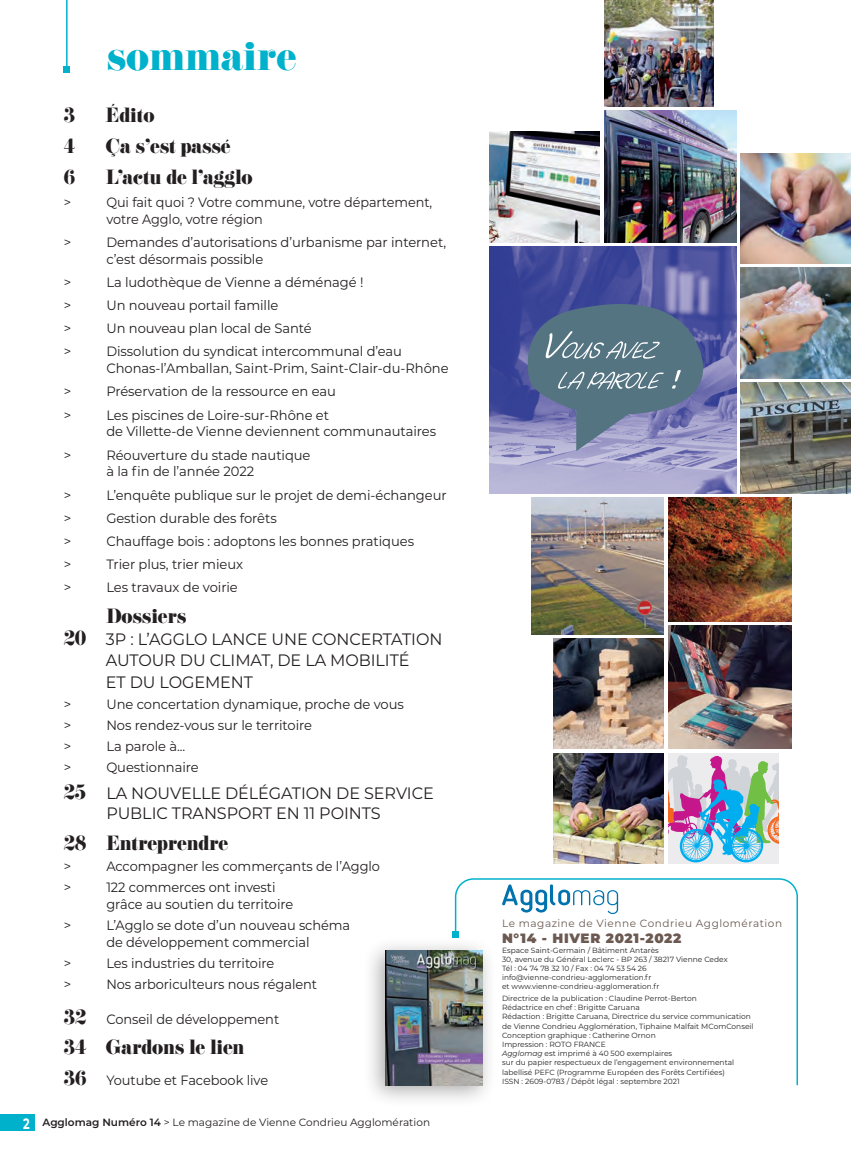
<style>
.page{position:relative;width:851px;height:1149px;background:#fff}
.page>*{position:absolute;margin:0;border:0;box-sizing:border-box;transform-origin:0 0}
.t1{font:36px "Eloquent JF Pro";color:#00b1cb}
.t2{font:18px "Eloquent JF Pro";letter-spacing:-.005em;color:#231f20}
.t3{font:16.5px/20.4px "Montserrat";letter-spacing:-.005em;color:#231f20;text-align:center}
.t4{font:700 15px "Montserrat";color:#fff;scale:.75 1}
.t5{font:13.5px/16.8px "Montserrat";letter-spacing:-.005em;color:#231f20}
.t6{font:13.5px "Montserrat";letter-spacing:-.005em;color:#231f20;scale:.96 1}
.t7{font:13.5px "Montserrat";letter-spacing:-.005em;color:#231f20;scale:.95 1}
.t8{font:900 13.5px "Montserrat";letter-spacing:.05em;color:#6b5952}
.t9{font:10.5px "Montserrat";color:#231f20}
.t10{font:10.5px "Montserrat";letter-spacing:.05em;color:#6b5952}
.t11{font:7.5px "Montserrat";color:#231f20}
.s1{font-family:"Eloquent JF Pro";font-size:18px}
.s2{font-weight:600}
.s3{font-style:italic}
</style>
<div class="page">
<div style="left:0;top:1114px;width:34px;height:16px;background:#00b1cb"></div>
<img style="left:489px;top:247px;width:247px;height:246px">
<hr style="left:66px;top:0;width:2px;height:69px;background:#00b1cb">
<svg style="left:64px;top:66px;width:6px;height:6px"></svg>
<svg style="left:454px;top:878px;width:344px;height:208px"></svg>
<svg style="left:452px;top:931px;width:6px;height:5px"></svg>
<img style="left:604px;top:111px;width:132px;height:131px">
<img style="left:489px;top:132px;width:111px;height:110px">
<img style="left:740px;top:382px;width:110px;height:111px">
<img style="left:740px;top:153px;width:110px;height:111px">
<img style="left:668px;top:625px;width:123px;height:123px">
<img style="left:740px;top:268px;width:110px;height:110px">
<img style="left:604px;top:0;width:109px;height:106px">
<svg style="left:502px;top:884px;width:116px;height:29px"></svg>
<div style="left:362px;top:936px;width:135px;height:171px;background:#231f20;opacity:.39"></div>
<img style="left:385px;top:950px;width:97px;height:134px">
<img style="left:668px;top:497px;width:123px;height:124px">
<img style="left:553px;top:753px;width:110px;height:110px">
<img style="left:531px;top:497px;width:132px;height:137px">
<img style="left:553px;top:638px;width:110px;height:110px">
<div style="left:668px;top:753px;width:110px;height:110px;background:#ececee"></div>
<svg style="left:668px;top:755px;width:110px;height:107px"></svg>
<svg style="left:524px;top:299px;width:189px;height:152px;background:#697b9b"></svg>
<p class="t1" style="left:106px;top:36px;width:191px">sommaire</p>
<p class="t2" style="left:64px;top:105px;width:13px">3</p>
<p class="t2" style="left:106px;top:105px;width:50px">Édito</p>
<p class="t2" style="left:64px;top:136px;width:13px">4</p>
<p class="t2" style="left:106px;top:136px;width:126px">Ça s’est passé</p>
<p class="t2" style="left:64px;top:167px;width:13px">6</p>
<p class="t2" style="left:106px;top:167px;width:148px">L’actu de l’agglo</p>
<p class="t7" style="left:64px;top:193px;width:9px">&gt;</p>
<p class="t7" style="left:106px;top:193px;width:344px">Qui fait quoi ? Votre commune, votre département,</p>
<p class="t7" style="left:106px;top:209px;width:166px">votre Agglo, votre région</p>
<p class="t5" style="left:64px;top:233px;width:9px">&gt;</p>
<p class="t5" style="left:106px;top:233px;width:341px">Demandes d’autorisations d’urbanisme par internet, c’est désormais possible</p>
<p class="t5" style="left:64px;top:273px;width:9px">&gt;</p>
<p class="t5" style="left:106px;top:273px;width:258px">La ludothèque de Vienne a déménagé !</p>
<p class="t5" style="left:64px;top:296px;width:9px">&gt;</p>
<p class="t5" style="left:106px;top:296px;width:173px">Un nouveau portail famille</p>
<p class="t5" style="left:64px;top:319px;width:9px">&gt;</p>
<p class="t5" style="left:106px;top:319px;width:207px">Un nouveau plan local de Santé</p>
<p class="t5" style="left:64px;top:342px;width:9px">&gt;</p>
<p class="t5" style="left:106px;top:342px;width:297px">Dissolution du syndicat intercommunal d’eau</p>
<p class="t5" style="left:106px;top:359px;width:343px">Chonas-l’Amballan, Saint-Prim, Saint-Clair-du-Rhône</p>
<p class="t5" style="left:64px;top:382px;width:9px">&gt;</p>
<p class="t5" style="left:106px;top:382px;width:231px">Préservation de la ressource en eau</p>
<p class="t5" style="left:64px;top:406px;width:9px">&gt;</p>
<p class="t5" style="left:106px;top:406px;width:224px">Les piscines de Loire-sur-Rhône et</p>
<p class="t5" style="left:106px;top:422px;width:331px">de Villette-de Vienne deviennent communautaires</p>
<p class="t5" style="left:64px;top:446px;width:9px">&gt;</p>
<p class="t5" style="left:106px;top:446px;width:206px">Réouverture du stade nautique</p>
<p class="t5" style="left:106px;top:462px;width:149px">à la fin de l’année 2022</p>
<p class="t5" style="left:64px;top:486px;width:9px">&gt;</p>
<p class="t5" style="left:106px;top:486px;width:342px">L’enquête publique sur le projet de demi-échangeur</p>
<p class="t5" style="left:64px;top:509px;width:9px">&gt;</p>
<p class="t5" style="left:106px;top:509px;width:172px">Gestion durable des forêts</p>
<p class="t5" style="left:64px;top:532px;width:9px">&gt;</p>
<p class="t5" style="left:106px;top:532px;width:309px">Chauffage bois : adoptons les bonnes pratiques</p>
<p class="t5" style="left:64px;top:555px;width:9px">&gt;</p>
<p class="t5" style="left:106px;top:555px;width:138px">Trier plus, trier mieux</p>
<p class="t5" style="left:64px;top:578px;width:9px">&gt;</p>
<p class="t5" style="left:106px;top:578px;width:133px">Les travaux de voirie</p>
<p class="t2" style="left:106px;top:606px;width:81px">Dossiers</p>
<p class="t3" style="left:64px;top:628px;width:380px"><span class="s1">20</span> 3P : L’AGGLO LANCE UNE CONCERTATION<br>AUTOUR DU CLIMAT, DE LA MOBILITÉ</p>
<p class="t3" style="left:106px;top:671px;width:149px">ET DU LOGEMENT</p>
<p class="t5" style="left:64px;top:695px;width:9px">&gt;</p>
<p class="t5" style="left:106px;top:695px;width:299px">Une concertation dynamique, proche de vous</p>
<p class="t5" style="left:64px;top:716px;width:9px">&gt;</p>
<p class="t5" style="left:106px;top:716px;width:207px">Nos rendez-vous sur le territoire</p>
<p class="t5" style="left:64px;top:737px;width:9px">&gt;</p>
<p class="t5" style="left:106px;top:737px;width:80px">La parole à...</p>
<p class="t5" style="left:64px;top:758px;width:9px">&gt;</p>
<p class="t5" style="left:106px;top:758px;width:94px">Questionnaire</p>
<p class="t3" style="left:106px;top:781px;width:329px;text-align:left;text-indent:-43px"><span class="s1">25</span> LA NOUVELLE DÉLÉGATION DE SERVICE<br>PUBLIC TRANSPORT EN 11 POINTS</p>
<p class="t2" style="left:64px;top:832px;width:166px">28 Entreprendre</p>
<p class="t6" style="left:64px;top:856px;width:9px">&gt;</p>
<p class="t6" style="left:106px;top:856px;width:286px">Accompagner les commerçants de l’Agglo</p>
<p class="t6" style="left:64px;top:877px;width:9px">&gt;</p>
<p class="t6" style="left:106px;top:877px;width:178px">122 commerces ont investi</p>
<p class="t6" style="left:106px;top:894px;width:196px">grâce au soutien du territoire</p>
<p class="t6" style="left:64px;top:915px;width:9px">&gt;</p>
<p class="t6" style="left:106px;top:915px;width:255px">L’Agglo se dote d’un nouveau schéma</p>
<p class="t6" style="left:106px;top:932px;width:213px">de développement commercial</p>
<p class="t6" style="left:64px;top:953px;width:9px">&gt;</p>
<p class="t6" style="left:106px;top:953px;width:176px">Les industries du territoire</p>
<p class="t6" style="left:64px;top:974px;width:9px">&gt;</p>
<p class="t6" style="left:106px;top:974px;width:221px">Nos arboriculteurs nous régalent</p>
<p class="t6" style="left:64px;top:1009px;width:226px"><span class="s1">32</span> Conseil de développement</p>
<p class="t2" style="left:64px;top:1037px;width:182px">34 Gardons le lien</p>
<p class="t6" style="left:64px;top:1070px;width:214px"><span class="s1">36</span> Youtube et Facebook live</p>
<p class="t4" style="left:23px;top:1112px;width:10px">2</p>
<p class="t9" style="left:43px;top:1114px;width:389px"><span class="s2">Agglomag Numéro 14</span> &gt; Le magazine de Vienne Condrieu Agglomération</p>
<p class="t10" style="left:502px;top:915px;width:281px">Le magazine de Vienne Condrieu Agglomération</p>
<p class="t8" style="left:502px;top:928px;width:181px">N°14 - HIVER 2021-2022</p>
<p class="t11" style="left:502px;top:944px;width:158px">Espace Saint-Germain / Bâtiment Antarès</p>
<p class="t11" style="left:502px;top:953px;width:227px">30, avenue du Général Leclerc - BP 263 / 38217 Vienne Cedex</p>
<p class="t11" style="left:502px;top:962px;width:146px">Tél : 04 74 78 32 10 / Fax : 04 74 53 54 26</p>
<p class="t11" style="left:502px;top:972px;width:151px">info@vienne-condrieu-agglomeration.fr</p>
<p class="t11" style="left:502px;top:981px;width:159px">et www.vienne-condrieu-agglomeration.fr</p>
<p class="t11" style="left:502px;top:992px;width:196px">Directrice de la publication : Claudine Perrot-Berton</p>
<p class="t11" style="left:502px;top:1001px;width:139px">Rédactrice en chef : Brigitte Caruana</p>
<p class="t11" style="left:502px;top:1011px;width:250px">Rédaction : Brigitte Caruana, Directrice du service communication</p>
<p class="t11" style="left:502px;top:1020px;width:253px">de Vienne Condrieu Agglomération, Tiphaine Malfait MComConseil</p>
<p class="t11" style="left:502px;top:1029px;width:155px">Conception graphique : Catherine Ornon</p>
<p class="t11" style="left:502px;top:1038px;width:105px">Impression : ROTO FRANCE</p>
<p class="t11" style="left:502px;top:1048px;width:172px"><span class="s3">Agglomag</span> est imprimé à 40 500 exemplaires</p>
<p class="t11" style="left:502px;top:1057px;width:233px">sur du papier respectueux de l’engagement environnemental</p>
<p class="t11" style="left:502px;top:1066px;width:224px">labellisé PEFC (Programme Européen des Forêts Certifiées)</p>
<p class="t11" style="left:502px;top:1075px;width:179px">ISSN : 2609-0783 / Dépôt légal : septembre 2021</p>
</div>
